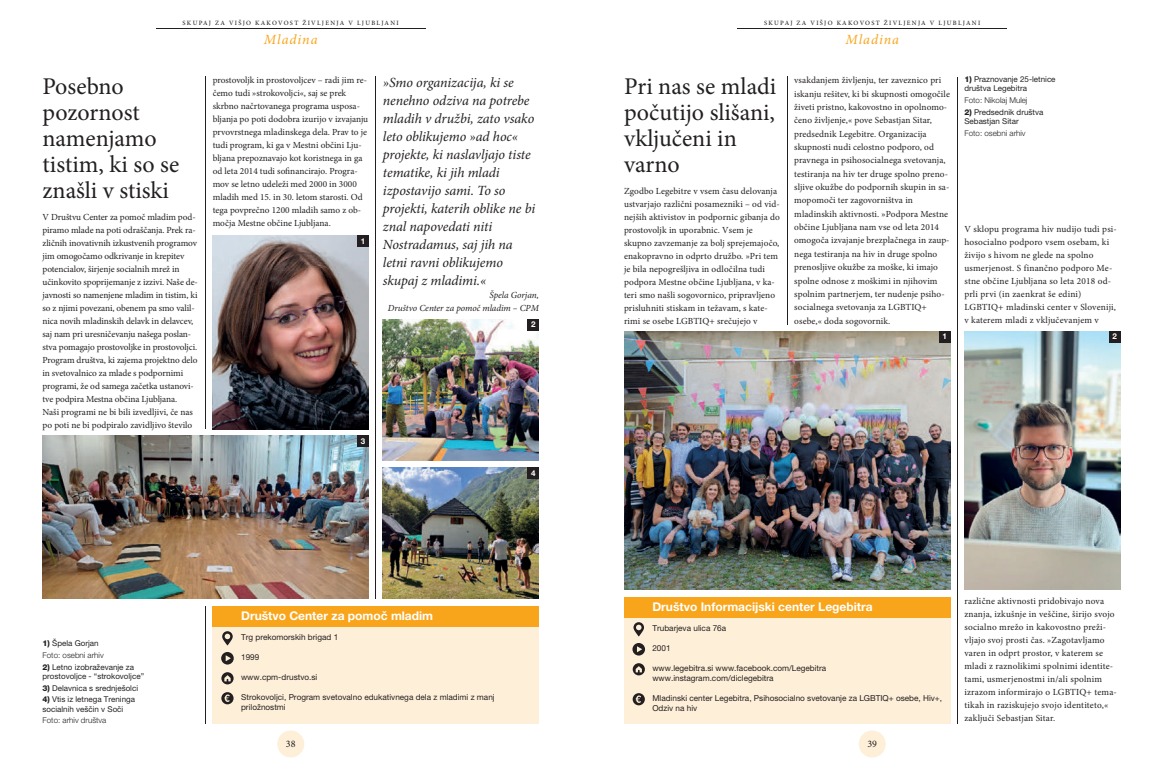
<style>
.page{position:relative;width:1163px;height:766px;background:#fff}
.page>*{position:absolute;margin:0;border:0;box-sizing:border-box;transform-origin:0 0}
.t1{font:24px/26px "Minion Pro";color:#231f20}
.t2{font:italic 14px/18px "Minion Pro";letter-spacing:-.01em;color:#231f20}
.t3{font:italic 14px "Minion Pro";letter-spacing:.07em;color:#f9a51b}
.t4{font:700 12px "Helvetica Neue LT Pro";color:#fff}
.t5{font:10px "Minion Pro";color:#231f20}
.t6{font:9.3px/13px "Minion Pro";letter-spacing:.005em;color:#231f20}
.t7{font:italic 9.3px/13px "Minion Pro";letter-spacing:-.005em;color:#231f20;text-align:right}
.t8{font:8.2px/10px "Helvetica Neue LT Pro";color:#231f20}
.t9{font:8px/9px "Helvetica Neue LT Pro";color:#231f20}
.t10{font:300 8px/11.8px "Helvetica Neue LT Pro";color:#231f20}
.t11{font:700 8px "Helvetica Neue LT Pro";color:#fff}
.t12{font:500 6.5px "Minion Pro";letter-spacing:.2em;color:#231f20}
.s1{font-weight:800}
.s2{font-weight:400}
</style>
<div class="page">
<hr style="left:737px;top:28px;width:269px;height:1px;background:#231f20">
<hr style="left:787px;top:77px;width:1px;height:247px;background:#231f20">
<hr style="left:957px;top:77px;width:1px;height:646px;background:#231f20">
<div style="left:858px;top:730px;width:27px;height:27px;background:#feefd8;border-radius:50%"></div>
<hr style="left:156px;top:28px;width:269px;height:1px;background:#231f20">
<hr style="left:205px;top:77px;width:1px;height:352px;background:#231f20">
<hr style="left:205px;top:606px;width:1px;height:117px;background:#231f20">
<hr style="left:376px;top:77px;width:1px;height:522px;background:#231f20">
<div style="left:277px;top:730px;width:27px;height:27px;background:#feefd8;border-radius:50%"></div>
<div style="left:213px;top:625px;width:326px;height:98px;background:#feefd8"></div>
<div style="left:213px;top:606px;width:326px;height:20px;background:#f9a51b"></div>
<svg style="left:221px;top:692px;width:12px;height:12px"></svg>
<svg style="left:221px;top:672px;width:12px;height:12px"></svg>
<svg style="left:221px;top:652px;width:13px;height:12px"></svg>
<svg style="left:222px;top:631px;width:11px;height:14px"></svg>
<div style="left:624px;top:616px;width:326px;height:107px;background:#feefd8"></div>
<div style="left:624px;top:597px;width:326px;height:20px;background:#f9a51b"></div>
<svg style="left:632px;top:693px;width:12px;height:12px"></svg>
<svg style="left:632px;top:663px;width:12px;height:12px"></svg>
<svg style="left:632px;top:643px;width:13px;height:12px"></svg>
<svg style="left:633px;top:622px;width:11px;height:14px"></svg>
<img style="left:43px;top:435px;width:325px;height:163px">
<img style="left:624px;top:331px;width:326px;height:258px">
<img style="left:964px;top:331px;width:156px;height:258px">
<img style="left:383px;top:319px;width:156px;height:141px">
<img style="left:383px;top:467px;width:156px;height:131px">
<img style="left:213px;top:235px;width:156px;height:194px">
<div style="left:357px;top:235px;width:12px;height:12px;background:#231f20"></div>
<div style="left:357px;top:435px;width:12px;height:11px;background:#231f20"></div>
<div style="left:527px;top:319px;width:12px;height:11px;background:#231f20"></div>
<div style="left:527px;top:467px;width:12px;height:11px;background:#231f20"></div>
<div style="left:938px;top:331px;width:12px;height:11px;background:#231f20"></div>
<div style="left:1108px;top:331px;width:12px;height:11px;background:#231f20"></div>
<p class="t12" style="left:183px;top:20px;width:218px">SKUPAJ ZA VIŠJO KAKOVOST ŽIVLJENJA V LJUBLJANI</p>
<h2 class="t3" style="left:264px;top:34px;width:55px">Mladina</h2>
<h1 class="t1" style="left:43px;top:75px;width:138px">Posebno pozornost namenjamo tistim, ki so se znašli v stiski</h1>
<p class="t6" style="left:43px;top:211px;width:157px">V Društvu Center za pomoč mladim pod&shy;piramo mlade na poti odraščanja. Prek ra&shy;zličnih inovativnih izkustvenih programov jim omogočamo odkrivanje in krepitev potencialov, širjenje socialnih mrež in učinkovito spoprijemanje z izzivi. Naše de&shy;javnosti so namenjene mladim in tistim, ki so z njimi povezani, obenem pa smo valil&shy;nica novih mladinskih delavk in delavcev, saj nam pri uresničevanju našega poslan&shy;stva pomagajo prostovoljke in prostovoljci.<br>Program društva, ki zajema projektno delo in svetovalnico za mlade s podpornimi programi, že od samega začetka ustanovi&shy;tve podpira Mestna občina Ljubljana.<br>Naši programi ne bi bili izvedljivi, če nas po poti ne bi podpiralo zavidljivo število</p>
<p class="t6" style="left:213px;top:75px;width:157px">prostovoljk in prostovoljcev – radi jim re&shy;čemo tudi »strokovoljci«, saj se prek skrbno načrtovanega programa usposa&shy;bljanja po poti dodobra izurijo v izvajanju prvovrstnega mladinskega dela. Prav to je tudi program, ki ga v Mestni občini Lju&shy;bljana prepoznavajo kot koristnega in ga od leta 2014 tudi sofinancirajo. Progra&shy;mov se letno udeleži med 2000 in 3000 mladih med 15. in 30. letom starosti. Od tega povprečno 1200 mladih samo z ob&shy;močja Mestne občine Ljubljana.</p>
<p class="t2" style="left:383px;top:74px;width:154px">»Smo organizacija, ki se nenehno odziva na potrebe mladih v družbi, zato vsako leto oblikujemo »ad hoc« projekte, ki naslavljajo tiste tematike, ki jih mladi izpostavijo sami. To so projekti, katerih oblike ne bi znal napovedati niti<br>Nostradamus, saj jih na letni ravni oblikujemo skupaj z mladimi.«</p>
<p class="t7" style="left:387px;top:289px;width:153px">Špela Gorjan,<br>Društvo Center za pomoč mladim – CPM</p>
<p class="t11" style="left:361px;top:238px;width:6px">1</p>
<p class="t11" style="left:361px;top:438px;width:6px">3</p>
<p class="t11" style="left:531px;top:321px;width:6px">2</p>
<p class="t11" style="left:531px;top:470px;width:6px">4</p>
<p class="t10" style="left:43px;top:638px;width:63px"><span class="s1">1)</span> <span class="s2">Špela Gorjan<br></span>Foto: osebni arhiv</p>
<p class="t9" style="left:43px;top:663px;width:103px"><span class="s1">2)</span> Letno izobraževanje za prostovoljce - “strokovoljce”</p>
<p class="t9" style="left:43px;top:684px;width:97px"><span class="s1">3)</span> Delavnica s srednješolci</p>
<p class="t9" style="left:43px;top:695px;width:94px"><span class="s1">4)</span> Vtis iz letnega Treninga socialnih veščin v Soči</p>
<p class="t10" style="left:43px;top:715px;width:65px">Foto: arhiv društva</p>
<p class="t4" style="left:241px;top:611px;width:193px">Društvo Center za pomoč mladim</p>
<p class="t8" style="left:241px;top:633px;width:99px">Trg prekomorskih brigad 1</p>
<p class="t8" style="left:241px;top:653px;width:20px">1999</p>
<p class="t8" style="left:241px;top:673px;width:78px">www.cpm-drustvo.si</p>
<p class="t8" style="left:241px;top:693px;width:255px">Strokovoljci, Program svetovalno edukativnega dela z mladimi z manj priložnostmi</p>
<p class="t5" style="left:286px;top:739px;width:11px">38</p>
<p class="t12" style="left:764px;top:20px;width:218px">SKUPAJ ZA VIŠJO KAKOVOST ŽIVLJENJA V LJUBLJANI</p>
<h2 class="t3" style="left:845px;top:34px;width:55px">Mladina</h2>
<h1 class="t1" style="left:624px;top:75px;width:154px">Pri nas se mladi počutijo slišani, vključeni in varno</h1>
<p class="t6" style="left:624px;top:185px;width:157px">Zgodbo Legebitre v vsem času delovanja ustvarjajo različni posamezniki – od vid&shy;nejših aktivistov in podpornic gibanja do prostovoljk in uporabnic. Vsem je skupno zavzemanje za bolj sprejemajočo, enakopravno in odprto družbo. »Pri tem je bila nepogrešljiva in odločilna tudi podpora Mestne občine Ljubljana, v ka&shy;teri smo našli sogovornico, pripravljeno prisluhniti stiskam in težavam, s kate&shy;rimi se osebe LGBTIQ+ srečujejo v</p>
<p class="t6" style="left:794px;top:74px;width:157px;line-height:13.3px">vsakdanjem življenju, ter zaveznico pri iskanju rešitev, ki bi skupnosti omogočile živeti pristno, kakovostno in opolnomo&shy;čeno življenje,« pove Sebastjan Sitar, predsednik Legebitre. Organizacija skupnosti nudi celostno podporo, od pravnega in psihosocialnega svetovanja, testiranja na hiv ter druge spolno preno&shy;sljive okužbe do podpornih skupin in sa&shy;mopomoči ter zagovorništva in mladinskih aktivnosti. »Podpora Mestne občine Ljubljana nam vse od leta 2014 omogoča izvajanje brezplačnega in zaup&shy;nega testiranja na hiv in druge spolno prenosljive okužbe za moške, ki imajo spolne odnose z moškimi in njihovim spolnim partnerjem, ter nudenje psiho&shy;socialnega svetovanja za LGBTIQ+ osebe,« doda sogovornik.</p>
<p class="t9" style="left:964px;top:76px;width:93px"><span class="s1">1)</span> Praznovanje 25-letnice društva Legebitra</p>
<p class="t10" style="left:964px;top:95px;width:64px">Foto: Nikolaj Mulej</p>
<p class="t9" style="left:964px;top:108px;width:80px"><span class="s1">2)</span> Predsednik društva<br>Sebastjan Sitar</p>
<p class="t10" style="left:964px;top:128px;width:63px">Foto: osebni arhiv</p>
<p class="t6" style="left:964px;top:223px;width:154px">V sklopu programa hiv nudijo tudi psi&shy;hosocialno podporo vsem osebam, ki živijo s hivom ne glede na spolno usmerjenost. S finančno podporo Me&shy;stne občine Ljubljana so leta 2018 od&shy;prli prvi (in zaenkrat še edini)<br>LGBTIQ+ mladinski center v Sloveniji, v katerem mladi z vključevanjem v</p>
<p class="t11" style="left:942px;top:333px;width:6px">1</p>
<p class="t11" style="left:1112px;top:333px;width:6px">2</p>
<p class="t4" style="left:652px;top:602px;width:222px">Društvo Informacijski center Legebitra</p>
<p class="t8" style="left:652px;top:624px;width:75px">Trubarjeva ulica 76a</p>
<p class="t8" style="left:652px;top:644px;width:20px">2001</p>
<p class="t8" style="left:652px;top:664px;width:175px">www.legebitra.si www.facebook.com/Legebitra www.instagram.com/diclegebitra</p>
<p class="t8" style="left:652px;top:694px;width:291px">Mladinski center Legebitra, Psihosocialno svetovanje za LGBTIQ+ osebe, Hiv+,<br>Odziv na hiv</p>
<p class="t5" style="left:867px;top:739px;width:11px">39</p>
<p class="t6" style="left:964px;top:595px;width:154px">različne aktivnosti pridobivajo nova znanja, izkušnje in veščine, širijo svojo socialno mrežo in kakovostno preži&shy;vljajo svoj prosti čas. »Zagotavljamo varen in odprt prostor, v katerem se mladi z raznolikimi spolnimi identite&shy;tami, usmerjenostmi in/ali spolnim izrazom informirajo o LGBTIQ+ tema&shy;tikah in raziskujejo svojo identiteto,« zaključi Sebastjan Sitar.</p>
</div>
